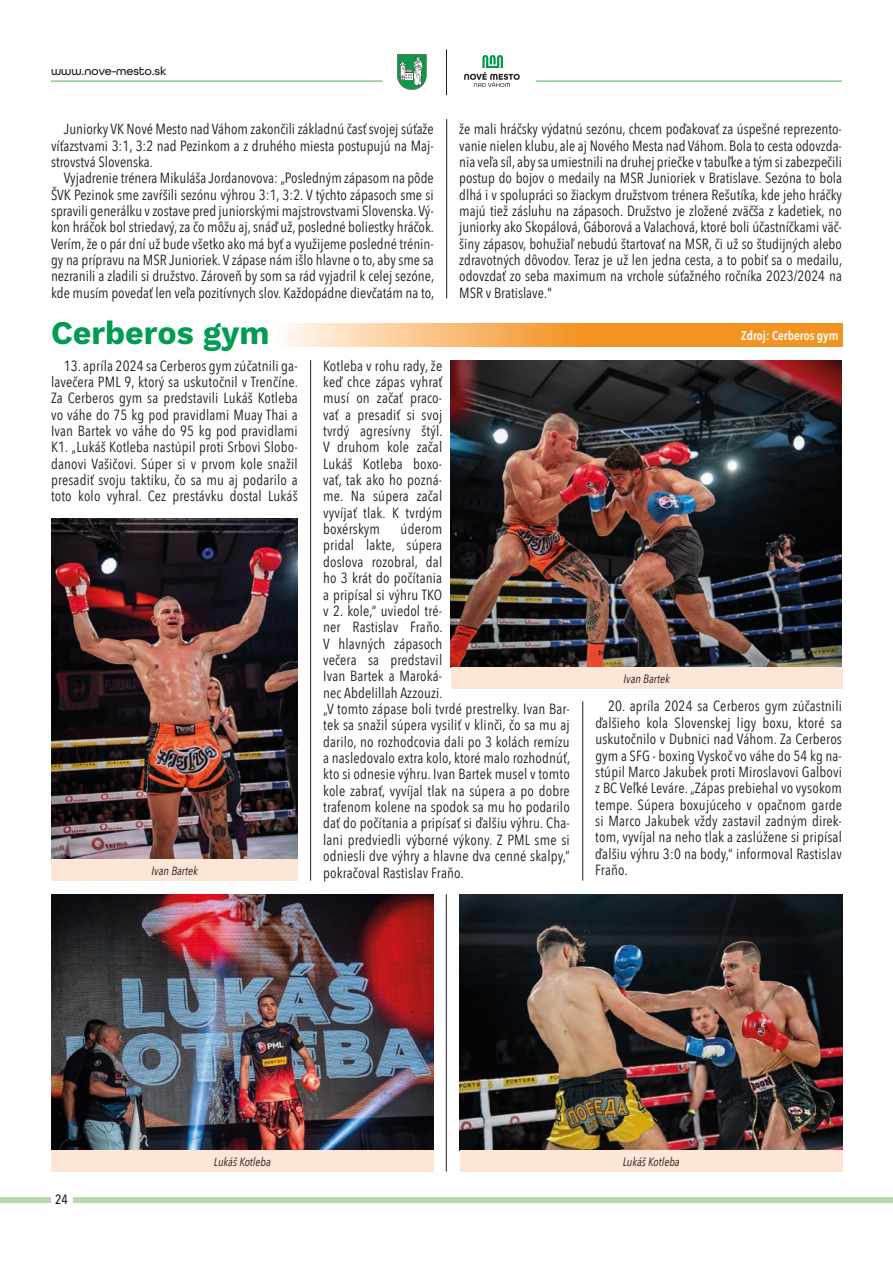
<style>
.page{position:relative;width:893px;height:1263px;background:#fff}
.page>*{position:absolute;margin:0;border:0;box-sizing:border-box;transform-origin:0 0}
.t1{font:700 33px "Work Sans";color:#009c52}
.t2{font:14.7px/16.4px "Avenir Next Condensed";letter-spacing:.01em;color:#231f20;text-align:justify}
.t3{font:500 13.5px "Avenir Next Condensed";color:#231f20}
.t4{font:600 12.75px "Avenir Next Condensed";color:#fff}
.t5{font:italic 12px "Avenir Next Condensed";color:#231f20}
.t6{font:500 12px "All Round Gothic";color:#231f20}
</style>
<div class="page">
<hr style="left:536px;top:81px;width:306px;height:1px;background:#47ae4d">
<hr style="left:51px;top:81px;width:332px;height:1px;background:#47ae4d">
<div style="left:0;top:1197px;width:893px;height:6px;background:#b7d9ad"></div>
<div style="left:51px;top:1189px;width:21px;height:16px;background:#fff"></div>
<hr style="left:446px;top:50px;width:1px;height:45px;background:#231f20">
<svg style="left:397px;top:54px;width:30px;height:36px"></svg>
<svg style="left:464px;top:55px;width:56px;height:32px"></svg>
<hr style="left:446px;top:119px;width:1px;height:179px;background:#231f20">
<svg style="left:285px;top:323px;width:558px;height:24px"></svg>
<hr style="left:310px;top:360px;width:1px;height:521px;background:#231f20">
<hr style="left:582px;top:701px;width:1px;height:180px;background:#231f20">
<img style="left:51px;top:518px;width:247px;height:341px">
<img style="left:451px;top:360px;width:391px;height:307px">
<div style="left:451px;top:667px;width:392px;height:21px;background:#fde6d5"></div>
<img style="left:51px;top:894px;width:383px;height:256px">
<img style="left:460px;top:894px;width:382px;height:256px">
<div style="left:51px;top:1150px;width:383px;height:21px;background:#fde6d5"></div>
<div style="left:460px;top:1150px;width:383px;height:21px;background:#fde6d5"></div>
<div style="left:51px;top:859px;width:247px;height:22px;background:#fde6d5"></div>
<hr style="left:446px;top:894px;width:1px;height:277px;background:#231f20">
<p class="t6" style="left:51px;top:64px;width:117px">www.nove-mesto.sk</p>
<p class="t2" style="left:51px;top:120px;width:384px;text-indent:13px">Juniorky VK Nové Mesto nad Váhom zakončili základnú časť svojej súťaže víťazstvami 3:1, 3:2 nad Pezinkom a z druhého miesta postupujú na Maj&shy;strovstvá Slovenska.</p>
<p class="t2" style="left:51px;top:169px;width:385px;text-indent:13px">Vyjadrenie trénera Mikuláša Jordanovova: „Posledným zápasom na pôde ŠVK Pezinok sme zavŕšili sezónu výhrou 3:1, 3:2. V týchto zápasoch sme si spravili generálku v zostave pred juniorskými majstrovstvami Slovenska. Vý&shy;kon hráčok bol striedavý, za čo môžu aj, snáď už, posledné boliestky hráčok.<br>Verím, že o pár dní už bude všetko ako má byť a využijeme posledné trénin&shy;gy na prípravu na MSR Junioriek. V zápase nám išlo hlavne o to, aby sme sa nezranili a zladili si družstvo. Zároveň by som sa rád vyjadril k celej sezóne, kde musím povedať len veľa pozitívnych slov. Každopádne dievčatám na to,</p>
<p class="t2" style="left:459px;top:120px;width:385px">že mali hráčsky výdatnú sezónu, chcem poďakovať za úspešné reprezento&shy;vanie nielen klubu, ale aj Nového Mesta nad Váhom. Bola to cesta odovzda&shy;nia veľa síl, aby sa umiestnili na druhej priečke v tabuľke a tým si zabezpečili postup do bojov o medaily na MSR Junioriek v Bratislave. Sezóna to bola dlhá i v spolupráci so žiackym družstvom trénera Rešutíka, kde jeho hráčky majú tiež zásluhu na zápasoch. Družstvo je zložené zväčša z kadetiek, no juniorky ako Skopálová, Gáborová a Valachová, ktoré boli účastníčkami väč&shy;šiny zápasov, bohužiaľ nebudú štartovať na MSR, či už so študijných alebo zdravotných dôvodov. Teraz je už len jedna cesta, a to pobiť sa o medailu, odovzdať zo seba maximum na vrchole súťažného ročníka 2023/2024 na MSR v Bratislave."</p>
<h1 class="t1" style="left:51px;top:314px;width:220px">Cerberos gym</h1>
<p class="t4" style="left:741px;top:325px;width:99px">Zdroj: Cerberos gym</p>
<p class="t2" style="left:51px;top:357px;width:249px;text-indent:13px">13. apríla 2024 sa Cerberos gym zúčatnili ga&shy;lavečera PML 9, ktorý sa uskutočnil v Trenčíne.<br>Za Cerberos gym sa predstavili Lukáš Kotleba vo váhe do 75 kg pod pravidlami Muay Thai a Ivan Bartek vo váhe do 95 kg pod pravidlami K1. „Lukáš Kotleba nastúpil proti Srbovi Slobo&shy;danovi Vašičovi. Súper si v prvom kole snažil presadiť svoju taktiku, čo sa mu aj podarilo a toto kolo vyhral. Cez prestávku dostal Lukáš</p>
<p class="t2" style="left:323px;top:357px;width:121px">Kotleba v rohu rady, že keď chce zápas vyhrať musí on začať praco&shy;vať a presadiť si svoj tvrdý agresívny štýl.<br>V druhom kole začal Lukáš Kotleba boxo&shy;vať, tak ako ho pozná&shy;me. Na súpera začal vyvíjať tlak. K tvrdým boxérskym</p>
<p class="t2" style="left:323px;top:520px;width:249px;text-align:left;text-indent:77px">úderom<br>pridal lakte, súpera<br>doslova rozobral, dal<br>ho 3 krát do počítania<br>a pripísal si výhru TKO<br>v 2. kole,“ uviedol tré-<br>ner Rastislav Fraňo.<br>V hlavných zápasoch<br>večera sa predstavil<br>Ivan Bartek a Maroká-<br>nec Abdelillah Azzouzi.<br>„V tomto zápase boli tvrdé prestrelky. Ivan Bar&shy;tek sa snažil súpera vysiliť v klinči, čo sa mu aj darilo, no rozhodcovia dali po 3 kolách remízu a nasledovalo extra kolo, ktoré malo rozhodnúť, kto si odnesie výhru. Ivan Bartek musel v tomto kole zabrať, vyvíjal tlak na súpera a po dobre trafenom kolene na spodok sa mu ho podarilo dať do počítania a pripísať si ďalšiu výhru. Cha&shy;lani predviedli výborné výkony. Z PML sme si odniesli dve výhry a hlavne dva cenné skalpy,“ pokračoval Rastislav Fraňo.</p>
<p class="t5" style="left:152px;top:863px;width:48px">Ivan Bartek</p>
<p class="t5" style="left:623px;top:671px;width:48px">Ivan Bartek</p>
<p class="t2" style="left:595px;top:697px;width:248px;text-indent:13px">20. apríla 2024 sa Cerberos gym zúčastnili ďalšieho kola Slovenskej ligy boxu, ktoré sa uskutočnilo v Dubnici nad Váhom. Za Cerberos gym a SFG - boxing Vyskoč vo váhe do 54 kg na&shy;stúpil Marco Jakubek proti Miroslavovi Galbovi z BC Veľké Leváre. „Zápas prebiehal vo vysokom tempe. Súpera boxujúceho v opačnom garde si Marco Jakubek vždy zastavil zadným direk&shy;tom, vyvíjal na neho tlak a zaslúžene si pripísal ďalšiu výhru 3:0 na body,“ informoval Rastislav Fraňo.</p>
<p class="t3" style="left:55px;top:1191px;width:15px">24</p>
<p class="t5" style="left:214px;top:1154px;width:59px">Lukáš Kotleba</p>
<p class="t5" style="left:623px;top:1154px;width:59px">Lukáš Kotleba</p>
</div>
